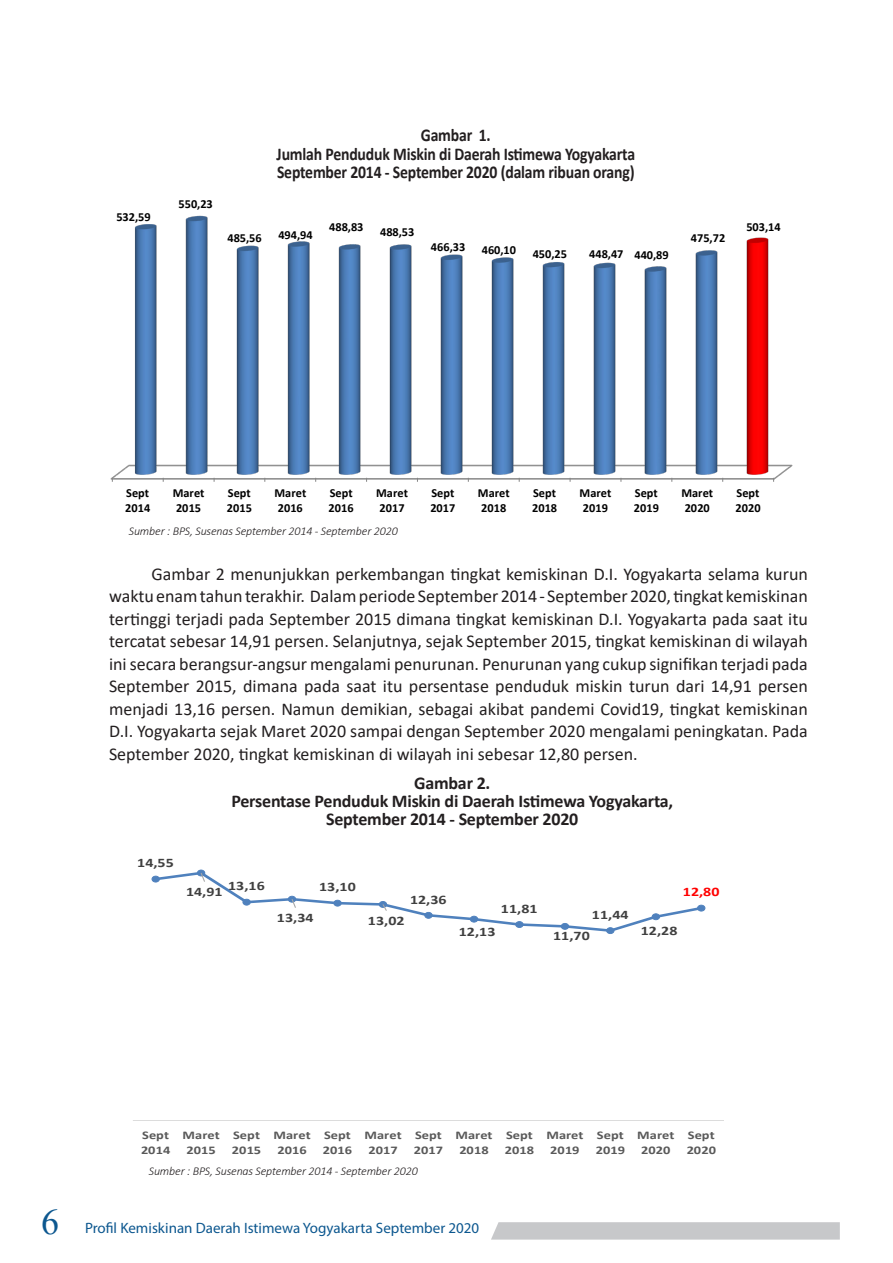
<style>
.page{position:relative;width:893px;height:1263px;background:#fff}
.page>*{position:absolute;margin:0;border:0;box-sizing:border-box;transform-origin:0 0}
.t1{font:36px "Times New Roman";color:#0c578f}
.Ulasan_Level_1{font:18px/22.5px "Calibri";color:#231f20;text-align:justify}
.Catatan_Tabel{font:700 18px "Calibri";letter-spacing:-.01em;color:#231f20;scale:.87 1}
.Catatan_Tabel-2{font:700 18px "Calibri";letter-spacing:-.01em;color:#231f20}
.t2{font:15px "Myriad Pro";color:#0c578f}
.t3{font:700 13.05px "Calibri";letter-spacing:.005em;color:#404040;scale:1.22 1}
.t4{font:700 13.05px "Calibri";color:#f00;scale:1.22 1}
.t5{font:700 12.3px/15.1px "Calibri";color:#000}
.Catatan_Tabel-3{font:italic 300 12px "Calibri";letter-spacing:-.01em;color:#231f20}
.t6{font:700 11.7px/14.4px "Calibri";letter-spacing:.005em;color:#595959;scale:1.22 1}
</style>
<div class="page">
<div style="left:491px;top:1222px;width:349px;height:17px;background:#c7c8ca"></div>
<hr style="left:133px;top:1120px;width:591px;height:1px;background:#d9d9d9">
<div style="left:197px;top:869px;width:8px;height:7px;border:1px solid #4f81bd;border-radius:50%"></div>
<div style="left:606px;top:927px;width:8px;height:7px;border:1px solid #4f81bd;border-radius:50%"></div>
<svg style="left:152px;top:870px;width:553px;height:63px"></svg>
<img style="left:110px;top:215px;width:683px;height:265px">
<p class="t5" style="left:116px;top:209px;width:36px">532,59</p>
<p class="t5" style="left:179px;top:196px;width:36px">550,23</p>
<p class="Catatan_Tabel" style="left:421px;top:122px;width:82px">Gambar 1.</p>
<p class="Catatan_Tabel" style="left:277px;top:141px;width:413px">Jumlah Penduduk Miskin di Daerah Istimewa Yogyakarta</p>
<p class="Catatan_Tabel" style="left:277px;top:160px;width:412px">September 2014 - September 2020 (dalam ribuan orang)</p>
<p class="t5" style="left:227px;top:230px;width:36px">485,56</p>
<p class="t5" style="left:278px;top:227px;width:36px">494,94</p>
<p class="t5" style="left:329px;top:219px;width:36px">488,83</p>
<p class="t5" style="left:380px;top:224px;width:36px">488,53</p>
<p class="t5" style="left:431px;top:239px;width:36px">466,33</p>
<p class="t5" style="left:482px;top:242px;width:36px">460,10</p>
<p class="t5" style="left:533px;top:247px;width:36px">450,25</p>
<p class="t5" style="left:589px;top:246px;width:81px">448,47 440,89</p>
<p class="t5" style="left:691px;top:230px;width:36px">475,72</p>
<p class="t5" style="left:746px;top:219px;width:36px">503,14</p>
<p class="t5" style="left:125px;top:486px;width:27px">Sept<br>2014</p>
<p class="t5" style="left:173px;top:486px;width:33px">Maret<br>2015</p>
<p class="t5" style="left:227px;top:486px;width:27px">Sept<br>2015</p>
<p class="t5" style="left:274px;top:486px;width:33px">Maret<br>2016</p>
<p class="t5" style="left:329px;top:486px;width:27px">Sept<br>2016</p>
<p class="t5" style="left:376px;top:486px;width:33px">Maret<br>2017</p>
<p class="t5" style="left:430px;top:486px;width:27px">Sept<br>2017</p>
<p class="t5" style="left:478px;top:486px;width:33px">Maret<br>2018</p>
<p class="t5" style="left:532px;top:486px;width:27px">Sept<br>2018</p>
<p class="t5" style="left:580px;top:486px;width:33px">Maret<br>2019</p>
<p class="t5" style="left:634px;top:486px;width:27px">Sept<br>2019</p>
<p class="t5" style="left:681px;top:486px;width:33px">Maret<br>2020</p>
<p class="t5" style="left:736px;top:486px;width:27px">Sept<br>2020</p>
<p class="Catatan_Tabel-3" style="left:129px;top:524px;width:270px">Sumber : BPS, Susenas September 2014 - September 2020</p>
<p class="Ulasan_Level_1" style="left:109px;top:562px;width:700px;text-indent:43px">Gambar 2 menunjukkan perkembangan tingkat kemiskinan D.I. Yogyakarta selama kurun waktu enam tahun terakhir. Dalam periode September 2014 - September 2020, tingkat kemiskinan tertinggi terjadi pada September 2015 dimana tingkat kemiskinan D.I. Yogyakarta pada saat itu tercatat sebesar 14,91 persen. Selanjutnya, sejak September 2015, tingkat kemiskinan di wilayah ini secara berangsur-angsur mengalami penurunan. Penurunan yang cukup signifikan terjadi pada September 2015, dimana pada saat itu persentase penduduk miskin turun dari 14,91 persen menjadi 13,16 persen. Namun demikian, sebagai akibat pandemi Covid19, tingkat kemiskinan D.I. Yogyakarta sejak Maret 2020 sampai dengan September 2020 mengalami peningkatan. Pada September 2020, tingkat kemiskinan di wilayah ini sebesar 12,80 persen.</p>
<p class="t3" style="left:137px;top:854px;width:32px">14,55</p>
<p class="Catatan_Tabel-2" style="left:414px;top:770px;width:78px">Gambar 2.</p>
<p class="Catatan_Tabel-2" style="left:231px;top:788px;width:443px">Persentase Penduduk Miskin di Daerah Istimewa Yogyakarta,</p>
<p class="Catatan_Tabel-2" style="left:326px;top:806px;width:254px">September 2014 - September 2020</p>
<p class="t3" style="left:186px;top:879px;width:66px">14,91 13,16</p>
<p class="t3" style="left:319px;top:878px;width:32px">13,10</p>
<p class="t3" style="left:277px;top:908px;width:32px">13,34</p>
<p class="t3" style="left:410px;top:890px;width:32px">12,36</p>
<p class="t3" style="left:368px;top:911px;width:32px">13,02</p>
<p class="t3" style="left:501px;top:899px;width:32px">11,81</p>
<p class="t3" style="left:459px;top:922px;width:32px">12,13</p>
<p class="t3" style="left:592px;top:905px;width:32px">11,44</p>
<p class="t3" style="left:553px;top:926px;width:32px">11,70</p>
<p class="t4" style="left:683px;top:883px;width:32px">12,80</p>
<p class="t3" style="left:641px;top:921px;width:32px">12,28</p>
<h1 class="t1" style="left:41px;top:1196px;width:19px">6</h1>
<p class="t6" style="left:141px;top:1128px;width:26px">Sept<br>2014</p>
<p class="t6" style="left:183px;top:1128px;width:32px;text-align:center">Maret<br>2015</p>
<p class="t6" style="left:232px;top:1128px;width:26px">Sept<br>2015</p>
<p class="t6" style="left:274px;top:1128px;width:32px;text-align:center">Maret<br>2016</p>
<p class="t6" style="left:323px;top:1128px;width:26px">Sept<br>2016</p>
<p class="t6" style="left:364px;top:1128px;width:32px;text-align:center">Maret<br>2017</p>
<p class="t6" style="left:414px;top:1128px;width:26px">Sept<br>2017</p>
<p class="t6" style="left:455px;top:1128px;width:32px;text-align:center">Maret<br>2018</p>
<p class="t6" style="left:505px;top:1128px;width:26px">Sept<br>2018</p>
<p class="t6" style="left:546px;top:1128px;width:32px;text-align:center">Maret<br>2019</p>
<p class="t6" style="left:596px;top:1128px;width:26px">Sept<br>2019</p>
<p class="t6" style="left:637px;top:1128px;width:32px;text-align:center">Maret<br>2020</p>
<p class="t6" style="left:687px;top:1128px;width:26px">Sept<br>2020</p>
<p class="Catatan_Tabel-3" style="left:149px;top:1164px;width:270px">Sumber : BPS, Susenas September 2014 - September 2020</p>
<p class="t2" style="left:85px;top:1219px;width:396px">Profil Kemiskinan Daerah Istimewa Yogyakarta September 2020</p>
</div>
